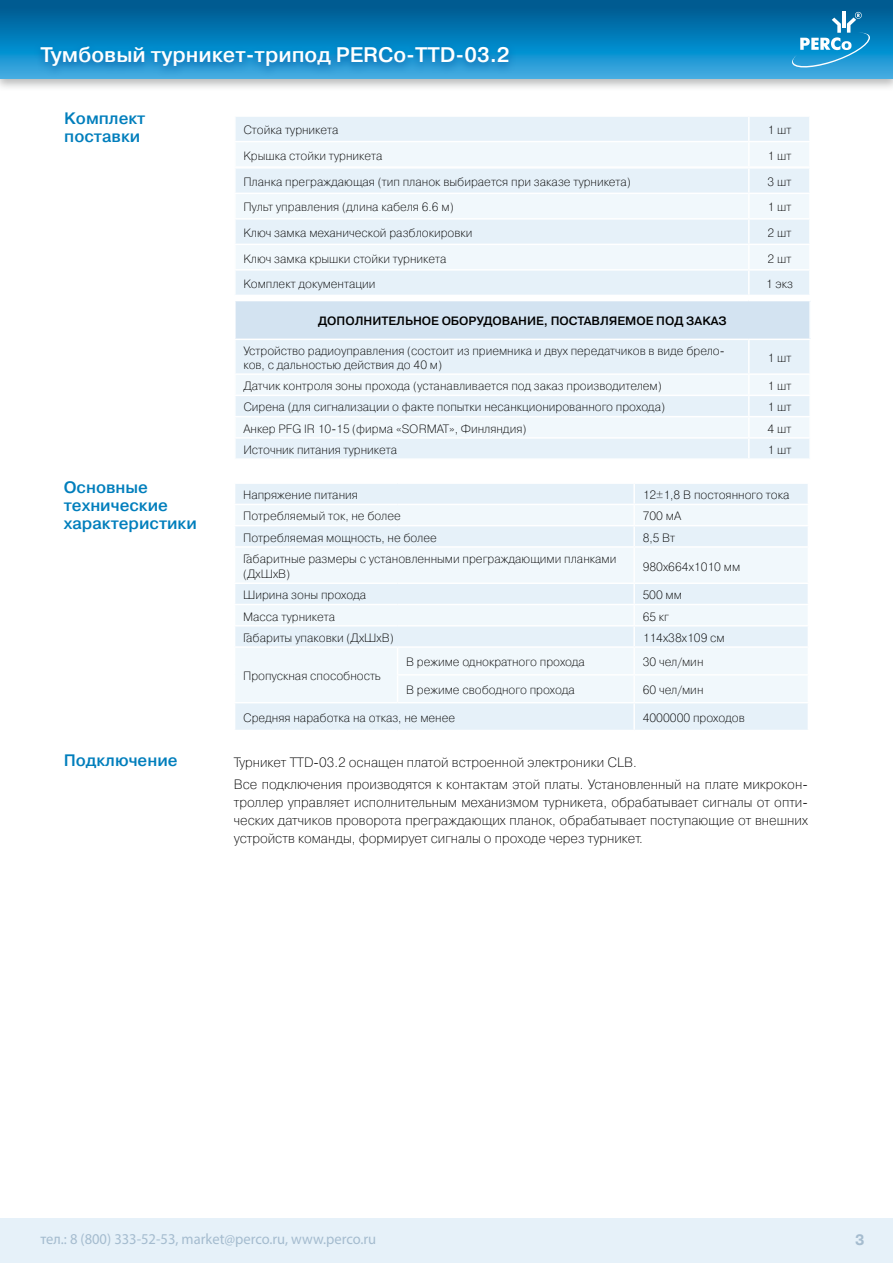
<style>
.page{position:relative;width:893px;height:1263px;background:#fff}
.page>*{position:absolute;margin:0;border:0;box-sizing:border-box;transform-origin:0 0}
.t1{font:700 21px "Pragmatica Light C";color:#fff}
.t2{font:700 16.5px/18px "Pragmatica Light C";color:#007ebc}
.t3{font:15px "Myriad Pro";color:#a5bccf}
.t4{font:15px "Pragmatica Bold Cyrillic";color:#a5bccf}
.t5{font:13.5px/18px "Pragmatica Light C";color:#000}
.t6{font:12px/14.4px "Pragmatica Light C";color:#000}
.t7{font:700 12px "Pragmatica Light C";color:#000}
</style>
<div class="page">
<div style="left:0;top:0;width:893px;height:92px;background:#535556;opacity:.41"></div>
<svg style="left:0;top:0;width:893px;height:79px;background:#0978b2"></svg>
<div style="left:0;top:1219px;width:893px;height:44px;background:#e6f1f9"></div>
<div style="left:236px;top:117px;width:573px;height:49px;background:#edf5fb"></div>
<hr style="left:748px;top:117px;width:2px;height:24px;background:#fff">
<hr style="left:234px;top:141px;width:515px;height:1px;background:#fff">
<hr style="left:749px;top:141px;width:62px;height:1px;background:#fff">
<hr style="left:748px;top:142px;width:2px;height:24px;background:#fff">
<div style="left:236px;top:169px;width:573px;height:126px;background:#e6f1f9"></div>
<svg style="left:236px;top:194px;width:573px;height:75px"></svg>
<hr style="left:748px;top:169px;width:2px;height:24px;background:#fff">
<hr style="left:748px;top:220px;width:2px;height:24px;background:#fff">
<hr style="left:748px;top:271px;width:2px;height:24px;background:#fff">
<hr style="left:234px;top:193px;width:515px;height:1px;background:#fff">
<hr style="left:234px;top:218px;width:515px;height:2px;background:#fff">
<hr style="left:749px;top:193px;width:62px;height:1px;background:#fff">
<hr style="left:748px;top:194px;width:2px;height:24px;background:#fff">
<hr style="left:749px;top:218px;width:62px;height:2px;background:#fff">
<hr style="left:234px;top:244px;width:515px;height:1px;background:#fff">
<hr style="left:234px;top:269px;width:515px;height:2px;background:#fff">
<hr style="left:749px;top:244px;width:62px;height:1px;background:#fff">
<hr style="left:748px;top:245px;width:2px;height:24px;background:#fff">
<hr style="left:749px;top:269px;width:62px;height:2px;background:#fff">
<div style="left:235px;top:301px;width:575px;height:38px;background:#d3e3f1"></div>
<div style="left:236px;top:340px;width:573px;height:33px;background:#e6f1f9"></div>
<hr style="left:234px;top:301px;width:2px;height:38px;background:#fff">
<hr style="left:809px;top:301px;width:2px;height:38px;background:#fff">
<hr style="left:748px;top:340px;width:2px;height:33px;background:#fff">
<svg style="left:235px;top:375px;width:575px;height:83px"></svg>
<hr style="left:234px;top:375px;width:2px;height:20px;background:#fff">
<hr style="left:234px;top:395px;width:515px;height:1px;background:#fff">
<hr style="left:748px;top:375px;width:2px;height:20px;background:#fff">
<hr style="left:809px;top:375px;width:2px;height:20px;background:#fff">
<hr style="left:749px;top:395px;width:62px;height:1px;background:#fff">
<hr style="left:234px;top:416px;width:515px;height:1px;background:#fff">
<hr style="left:234px;top:417px;width:2px;height:20px;background:#fff">
<hr style="left:234px;top:437px;width:515px;height:2px;background:#fff">
<hr style="left:749px;top:416px;width:62px;height:1px;background:#fff">
<hr style="left:748px;top:417px;width:2px;height:20px;background:#fff">
<hr style="left:809px;top:417px;width:2px;height:20px;background:#fff">
<hr style="left:749px;top:437px;width:62px;height:2px;background:#fff">
<div style="left:235px;top:484px;width:573px;height:246px;background:#e6f1f9"></div>
<svg style="left:235px;top:505px;width:573px;height:197px;fill:#f1f8fc"></svg>
<hr style="left:633px;top:484px;width:2px;height:20px;background:#fff">
<hr style="left:633px;top:526px;width:2px;height:20px;background:#fff">
<hr style="left:633px;top:584px;width:2px;height:20px;background:#fff">
<hr style="left:633px;top:626px;width:2px;height:20px;background:#fff">
<hr style="left:633px;top:703px;width:2px;height:27px;background:#fff">
<hr style="left:234px;top:504px;width:164px;height:1px;background:#fff">
<hr style="left:398px;top:504px;width:236px;height:1px;background:#fff">
<hr style="left:234px;top:525px;width:164px;height:1px;background:#fff">
<hr style="left:398px;top:525px;width:236px;height:1px;background:#fff">
<hr style="left:634px;top:504px;width:175px;height:1px;background:#fff">
<hr style="left:633px;top:505px;width:2px;height:20px;background:#fff">
<hr style="left:634px;top:525px;width:175px;height:1px;background:#fff">
<hr style="left:234px;top:546px;width:164px;height:2px;background:#fff">
<hr style="left:398px;top:546px;width:236px;height:2px;background:#fff">
<hr style="left:234px;top:582px;width:164px;height:2px;background:#fff">
<hr style="left:398px;top:582px;width:236px;height:2px;background:#fff">
<hr style="left:634px;top:546px;width:175px;height:2px;background:#fff">
<hr style="left:633px;top:548px;width:2px;height:34px;background:#fff">
<hr style="left:634px;top:582px;width:175px;height:2px;background:#fff">
<hr style="left:234px;top:604px;width:164px;height:1px;background:#fff">
<hr style="left:398px;top:604px;width:236px;height:1px;background:#fff">
<hr style="left:234px;top:625px;width:164px;height:1px;background:#fff">
<hr style="left:398px;top:625px;width:236px;height:1px;background:#fff">
<hr style="left:634px;top:604px;width:175px;height:1px;background:#fff">
<hr style="left:633px;top:605px;width:2px;height:20px;background:#fff">
<hr style="left:634px;top:625px;width:175px;height:1px;background:#fff">
<hr style="left:234px;top:646px;width:164px;height:2px;background:#fff">
<hr style="left:234px;top:702px;width:164px;height:1px;background:#fff">
<hr style="left:398px;top:646px;width:236px;height:2px;background:#fff">
<hr style="left:634px;top:646px;width:175px;height:2px;background:#fff">
<hr style="left:633px;top:648px;width:2px;height:26px;background:#fff">
<hr style="left:397px;top:674px;width:237px;height:2px;background:#fff">
<svg style="left:397px;top:648px;width:1px;height:54px"></svg>
<hr style="left:398px;top:702px;width:236px;height:1px;background:#fff">
<hr style="left:634px;top:674px;width:175px;height:2px;background:#fff">
<hr style="left:633px;top:676px;width:2px;height:26px;background:#fff">
<hr style="left:634px;top:702px;width:175px;height:1px;background:#fff">
<svg style="left:792px;top:12px;width:78px;height:57px;background:#3095c8"></svg>
<div style="left:33px;top:42px;width:484px;height:36px;background:#00579f;opacity:.75"></div>
<h1 class="t1" style="left:40px;top:44px;width:470px">Тумбовый турникет-трипод PERCo-TTD-03.2</h1>
<h2 class="t2" style="left:64px;top:110px;width:83px">Комплект поставки</h2>
<p class="t6" style="left:243px;top:123px;width:97px">Стойка турникета</p>
<p class="t6" style="left:767px;top:123px;width:25px">1 шт</p>
<p class="t6" style="left:243px;top:148px;width:141px">Крышка стойки турникета</p>
<p class="t6" style="left:767px;top:148px;width:25px">1 шт</p>
<p class="t6" style="left:243px;top:175px;width:389px">Планка преграждающая (тип планок выбирается при заказе турникета)</p>
<p class="t6" style="left:767px;top:175px;width:25px">3 шт</p>
<p class="t6" style="left:243px;top:200px;width:212px">Пульт управления (длина кабеля 6.6 м)</p>
<p class="t6" style="left:767px;top:200px;width:25px">1 шт</p>
<p class="t6" style="left:243px;top:226px;width:231px">Ключ замка механической разблокировки</p>
<p class="t6" style="left:767px;top:226px;width:25px">2 шт</p>
<p class="t6" style="left:243px;top:251px;width:205px">Ключ замка крышки стойки турникета</p>
<p class="t6" style="left:767px;top:251px;width:25px">2 шт</p>
<p class="t6" style="left:243px;top:277px;width:134px">Комплект документации</p>
<p class="t6" style="left:766px;top:277px;width:28px">1 экз</p>
<p class="t7" style="left:318px;top:315px;width:410px">ДОПОЛНИТЕЛЬНОЕ ОБОРУДОВАНИЕ, ПОСТАВЛЯЕМОЕ ПОД ЗАКАЗ</p>
<p class="t6" style="left:243px;top:344px;width:483px">Устройство радиоуправления (состоит из приемника и двух передатчиков в виде брело&shy;ков, с дальностью действия до 40 м)</p>
<p class="t6" style="left:768px;top:351px;width:25px">1 шт</p>
<p class="t6" style="left:243px;top:379px;width:420px">Датчик контроля зоны прохода (устанавливается под заказ производителем)</p>
<p class="t6" style="left:768px;top:379px;width:25px">1 шт</p>
<p class="t6" style="left:243px;top:400px;width:423px">Сирена (для сигнализации о факте попытки несанкционированного прохода)</p>
<p class="t6" style="left:768px;top:400px;width:25px">1 шт</p>
<p class="t6" style="left:243px;top:421px;width:285px">Анкер PFG IR 10-15 (фирма «SORMAT», Финляндия)</p>
<p class="t6" style="left:768px;top:421px;width:25px">4 шт</p>
<p class="t6" style="left:243px;top:443px;width:155px">Источник питания турникета</p>
<p class="t6" style="left:768px;top:443px;width:25px">1 шт</p>
<h2 class="t2" style="left:64px;top:478px;width:135px">Основные технические характеристики</h2>
<p class="t6" style="left:243px;top:488px;width:116px">Напряжение питания</p>
<p class="t6" style="left:643px;top:488px;width:148px">12±1,8 В постоянного тока</p>
<p class="t6" style="left:243px;top:509px;width:159px">Потребляемый ток, не более</p>
<p class="t6" style="left:643px;top:509px;width:40px">700 мА</p>
<p class="t6" style="left:243px;top:530px;width:195px">Потребляемая мощность, не более</p>
<p class="t6" style="left:643px;top:530px;width:34px">8,5 Вт</p>
<p class="t6" style="left:243px;top:552px;width:375px">Габаритные размеры с установленными преграждающими планками (ДхШхВ)</p>
<p class="t6" style="left:643px;top:559px;width:99px">980х664х1010 мм</p>
<p class="t6" style="left:243px;top:588px;width:125px">Ширина зоны прохода</p>
<p class="t6" style="left:643px;top:588px;width:41px">500 мм</p>
<p class="t6" style="left:243px;top:609px;width:94px">Масса турникета</p>
<p class="t6" style="left:643px;top:609px;width:28px">65 кг</p>
<p class="t6" style="left:243px;top:631px;width:152px">Габариты упаковки (ДхШхВ)</p>
<p class="t6" style="left:643px;top:631px;width:84px">114х38х109 см</p>
<p class="t6" style="left:243px;top:669px;width:139px">Пропускная способность</p>
<p class="t6" style="left:406px;top:655px;width:180px">В режиме однократного прохода</p>
<p class="t6" style="left:643px;top:655px;width:62px">30 чел/мин</p>
<p class="t6" style="left:406px;top:683px;width:170px">В режиме свободного прохода</p>
<p class="t6" style="left:643px;top:683px;width:62px">60 чел/мин</p>
<p class="t6" style="left:243px;top:711px;width:214px">Средняя наработка на отказ, не менее</p>
<p class="t6" style="left:643px;top:711px;width:104px">4000000 проходов</p>
<h2 class="t2" style="left:64px;top:752px;width:115px">Подключение</h2>
<p class="t5" style="left:234px;top:751px;width:575px;line-height:22.2px">Турникет TTD-03.2 оснащен платой встроенной электроники CLB.<br>Все подключения производятся к контактам этой платы. Установленный на плате микрокон-</p>
<p class="t5" style="left:234px;top:793px;width:576px;text-align:justify">троллер управляет исполнительным механизмом турникета, обрабатывает сигналы от опти&shy;ческих датчиков проворота преграждающих планок, обрабатывает поступающие от внешних устройств команды, формирует сигналы о проходе через турникет.</p>
<p class="t3" style="left:40px;top:1230px;width:337px">тел.: 8 (800) 333-52-53, market@perco.ru, www.perco.ru</p>
<p class="t4" style="left:855px;top:1231px;width:11px">3</p>
</div>
